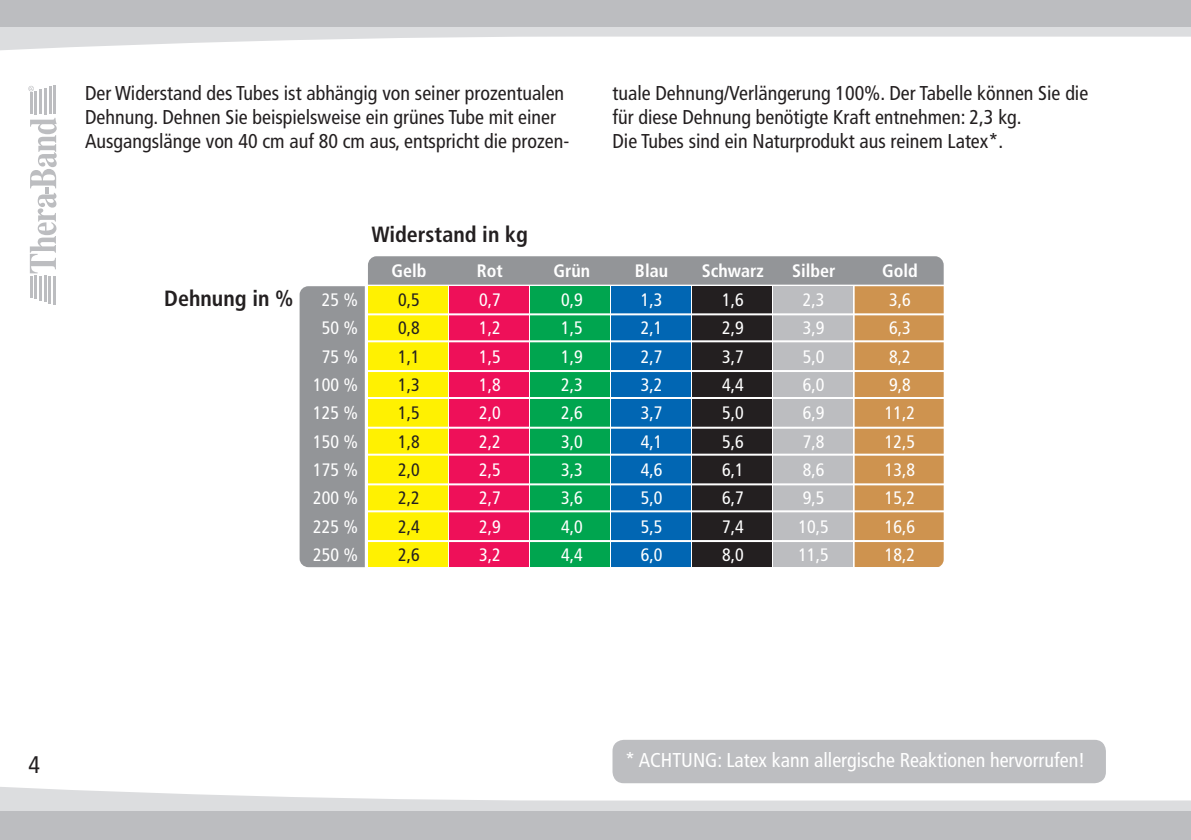
<style>
.page{position:relative;width:1191px;height:840px;background:#fff}
.page>*{position:absolute;margin:0;border:0;box-sizing:border-box;transform-origin:0 0}
.t1{font:condensed 24px "Frutiger";color:#231f20}
.t2{font:700 condensed 22px "Frutiger";color:#231f20}
.t3{font:condensed 20px/24px "Frutiger";color:#231f20}
.t4{font:condensed 20px "Frutiger";color:#fff}
.t5{font:condensed 18px "Frutiger";color:#fff}
.t6{font:700 condensed 18px "Frutiger";color:#fff}
.t7{font:condensed 18px "Frutiger";color:#231f20}
</style>
<div class="page">
<hr style="left:53px;top:276px;width:3px;height:28px;background:#bcbdc0">
<hr style="left:30px;top:276px;width:2px;height:21px;background:#bcbdc0">
<hr style="left:34px;top:276px;width:3px;height:23px;background:#bcbdc0">
<hr style="left:39px;top:276px;width:3px;height:24px;background:#bcbdc0">
<hr style="left:44px;top:276px;width:2px;height:26px;background:#bcbdc0">
<hr style="left:48px;top:276px;width:3px;height:27px;background:#bcbdc0">
<hr style="left:53px;top:85px;width:3px;height:29px;background:#bcbdc0">
<hr style="left:30px;top:92px;width:3px;height:22px;background:#bcbdc0">
<hr style="left:35px;top:91px;width:2px;height:23px;background:#bcbdc0">
<hr style="left:39px;top:89px;width:3px;height:25px;background:#bcbdc0">
<hr style="left:44px;top:88px;width:3px;height:26px;background:#bcbdc0">
<hr style="left:49px;top:86px;width:2px;height:28px;background:#bcbdc0">
<svg style="left:28px;top:86px;width:6px;height:5px"></svg>
<svg style="left:30px;top:118px;width:27px;height:155px"></svg>
<svg style="left:0;top:787px;width:1191px;height:24px;fill:#dcdddf"></svg>
<svg style="left:0;top:26px;width:1191px;height:25px"></svg>
<div style="left:0;top:811px;width:1191px;height:28px;background:#bcbdc0"></div>
<div style="left:0;top:0;width:1191px;height:26px;background:#bcbdc0"></div>
<div style="left:612px;top:739px;width:494px;height:43px;background:#bdbec1;border-radius:11px"></div>
<svg style="left:299px;top:256px;width:644px;height:311px;background:#918d74"></svg>
<p class="t3" style="left:85px;top:83px;width:486px">Der Widerstand des Tubes ist abhängig von seiner prozentualen<br>Dehnung. Dehnen Sie beispielsweise ein grünes Tube mit einer<br>Ausgangslänge von 40 cm auf 80 cm aus, entspricht die prozen-</p>
<p class="t3" style="left:612px;top:83px;width:477px">tuale Dehnung/Verlängerung 100%. Der Tabelle können Sie die für diese Dehnung benötigte Kraft entnehmen: 2,3 kg.<br>Die Tubes sind ein Naturprodukt aus reinem Latex*.</p>
<p class="t2" style="left:371px;top:225px;width:158px">Widerstand in kg</p>
<p class="t2" style="left:164px;top:289px;width:131px">Dehnung in %</p>
<p class="t6" style="left:391px;top:264px;width:37px">Gelb</p>
<p class="t6" style="left:477px;top:264px;width:28px">Rot</p>
<p class="t6" style="left:553px;top:264px;width:38px">Grün</p>
<p class="t6" style="left:635px;top:264px;width:35px">Blau</p>
<p class="t6" style="left:702px;top:264px;width:64px">Schwarz</p>
<p class="t6" style="left:792px;top:264px;width:45px">Silber</p>
<p class="t6" style="left:882px;top:264px;width:37px">Gold</p>
<p class="t5" style="left:322px;top:292px;width:38px">25 %</p>
<p class="t7" style="left:398px;top:292px;width:23px">0,5</p>
<p class="t5" style="left:479px;top:292px;width:23px">0,7</p>
<p class="t5" style="left:561px;top:292px;width:23px">0,9</p>
<p class="t5" style="left:641px;top:292px;width:23px">1,3</p>
<p class="t5" style="left:722px;top:292px;width:23px">1,6</p>
<p class="t5" style="left:803px;top:292px;width:23px">2,3</p>
<p class="t5" style="left:889px;top:292px;width:23px">3,6</p>
<p class="t5" style="left:322px;top:320px;width:38px">50 %</p>
<p class="t7" style="left:398px;top:320px;width:23px">0,8</p>
<p class="t5" style="left:479px;top:320px;width:23px">1,2</p>
<p class="t5" style="left:561px;top:320px;width:23px">1,5</p>
<p class="t5" style="left:641px;top:320px;width:23px">2,1</p>
<p class="t5" style="left:722px;top:320px;width:23px">2,9</p>
<p class="t5" style="left:803px;top:320px;width:23px">3,9</p>
<p class="t5" style="left:889px;top:320px;width:23px">6,3</p>
<p class="t5" style="left:322px;top:349px;width:38px">75 %</p>
<p class="t7" style="left:398px;top:349px;width:23px">1,1</p>
<p class="t5" style="left:479px;top:349px;width:23px">1,5</p>
<p class="t5" style="left:561px;top:349px;width:23px">1,9</p>
<p class="t5" style="left:641px;top:349px;width:23px">2,7</p>
<p class="t5" style="left:722px;top:349px;width:23px">3,7</p>
<p class="t5" style="left:803px;top:349px;width:23px">5,0</p>
<p class="t5" style="left:889px;top:349px;width:23px">8,2</p>
<p class="t5" style="left:313px;top:377px;width:46px">100 %</p>
<p class="t7" style="left:398px;top:377px;width:23px">1,3</p>
<p class="t5" style="left:479px;top:377px;width:23px">1,8</p>
<p class="t5" style="left:561px;top:377px;width:23px">2,3</p>
<p class="t5" style="left:641px;top:377px;width:23px">3,2</p>
<p class="t5" style="left:722px;top:377px;width:23px">4,4</p>
<p class="t5" style="left:803px;top:377px;width:23px">6,0</p>
<p class="t5" style="left:889px;top:377px;width:23px">9,8</p>
<p class="t5" style="left:313px;top:405px;width:46px">125 %</p>
<p class="t7" style="left:398px;top:405px;width:23px">1,5</p>
<p class="t5" style="left:479px;top:405px;width:23px">2,0</p>
<p class="t5" style="left:561px;top:405px;width:23px">2,6</p>
<p class="t5" style="left:641px;top:405px;width:23px">3,7</p>
<p class="t5" style="left:722px;top:405px;width:23px">5,0</p>
<p class="t5" style="left:803px;top:405px;width:23px">6,9</p>
<p class="t5" style="left:885px;top:405px;width:32px">11,2</p>
<p class="t5" style="left:313px;top:434px;width:46px">150 %</p>
<p class="t7" style="left:398px;top:434px;width:23px">1,8</p>
<p class="t5" style="left:479px;top:434px;width:23px">2,2</p>
<p class="t5" style="left:561px;top:434px;width:23px">3,0</p>
<p class="t5" style="left:641px;top:434px;width:23px">4,1</p>
<p class="t5" style="left:722px;top:434px;width:23px">5,6</p>
<p class="t5" style="left:803px;top:434px;width:23px">7,8</p>
<p class="t5" style="left:885px;top:434px;width:32px">12,5</p>
<p class="t5" style="left:313px;top:462px;width:46px">175 %</p>
<p class="t7" style="left:398px;top:462px;width:23px">2,0</p>
<p class="t5" style="left:479px;top:462px;width:23px">2,5</p>
<p class="t5" style="left:561px;top:462px;width:23px">3,3</p>
<p class="t5" style="left:641px;top:462px;width:23px">4,6</p>
<p class="t5" style="left:722px;top:462px;width:23px">6,1</p>
<p class="t5" style="left:803px;top:462px;width:23px">8,6</p>
<p class="t5" style="left:885px;top:462px;width:32px">13,8</p>
<p class="t5" style="left:313px;top:490px;width:46px">200 %</p>
<p class="t7" style="left:398px;top:490px;width:23px">2,2</p>
<p class="t5" style="left:479px;top:490px;width:23px">2,7</p>
<p class="t5" style="left:561px;top:490px;width:23px">3,6</p>
<p class="t5" style="left:641px;top:490px;width:23px">5,0</p>
<p class="t5" style="left:722px;top:490px;width:23px">6,7</p>
<p class="t5" style="left:803px;top:490px;width:23px">9,5</p>
<p class="t5" style="left:885px;top:490px;width:32px">15,2</p>
<p class="t5" style="left:313px;top:519px;width:46px">225 %</p>
<p class="t7" style="left:398px;top:519px;width:23px">2,4</p>
<p class="t5" style="left:479px;top:519px;width:23px">2,9</p>
<p class="t5" style="left:561px;top:519px;width:23px">4,0</p>
<p class="t5" style="left:641px;top:519px;width:23px">5,5</p>
<p class="t5" style="left:722px;top:519px;width:23px">7,4</p>
<p class="t5" style="left:798px;top:519px;width:32px">10,5</p>
<p class="t5" style="left:885px;top:519px;width:32px">16,6</p>
<p class="t5" style="left:313px;top:547px;width:46px">250 %</p>
<p class="t7" style="left:398px;top:547px;width:23px">2,6</p>
<p class="t5" style="left:479px;top:547px;width:23px">3,2</p>
<p class="t5" style="left:561px;top:547px;width:23px">4,4</p>
<p class="t5" style="left:641px;top:547px;width:23px">6,0</p>
<p class="t5" style="left:722px;top:547px;width:23px">8,0</p>
<p class="t5" style="left:798px;top:547px;width:32px">11,5</p>
<p class="t5" style="left:885px;top:547px;width:32px">18,2</p>
<p class="t1" style="left:28px;top:754px;width:13px">4</p>
<p class="t4" style="left:625px;top:751px;width:461px">* ACHTUNG: Latex kann allergische Reaktionen hervorrufen!</p>
</div>
